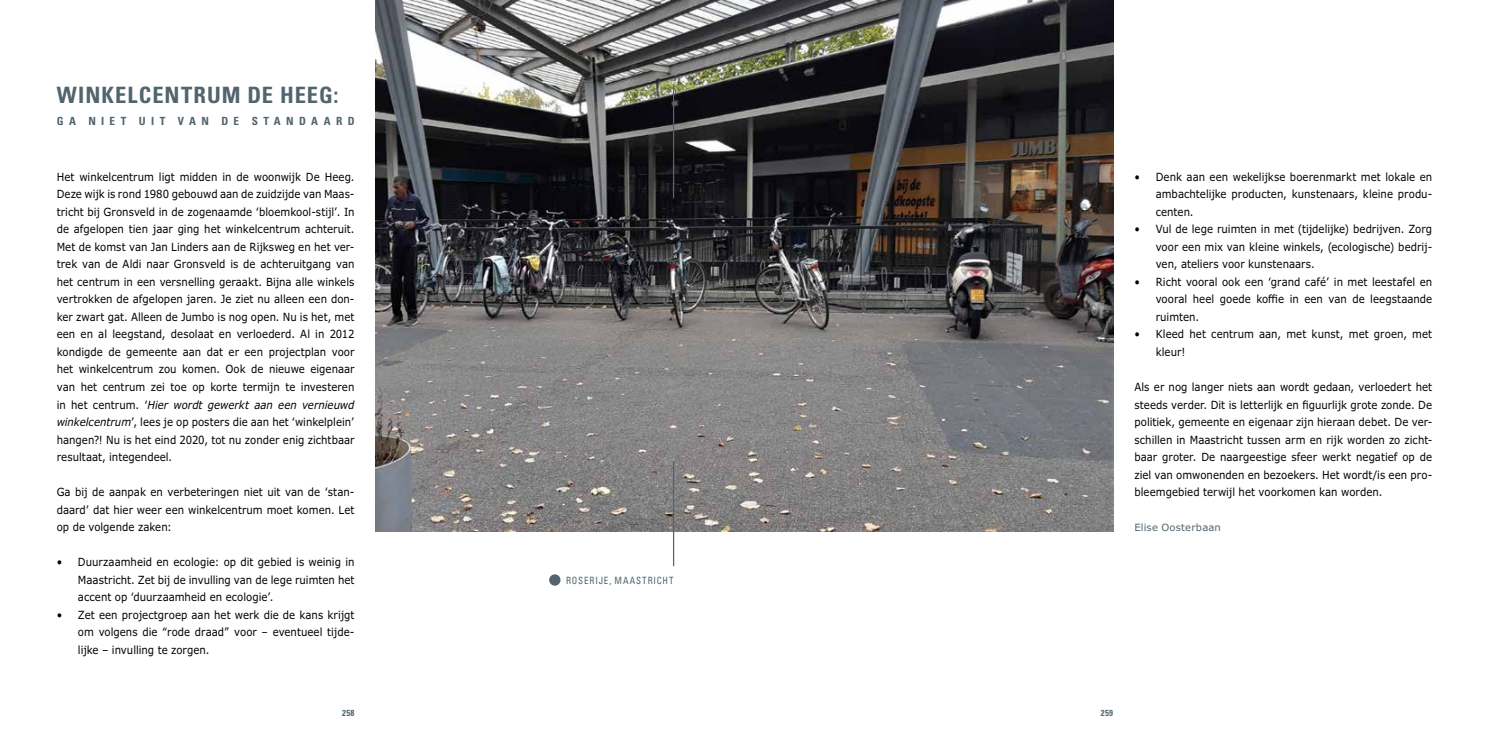
<style>
.page{position:relative;width:1489px;height:745px;background:#fff}
.page>*{position:absolute;margin:0;border:0;box-sizing:border-box;transform-origin:0 0}
.t1{font:700 condensed 22.5px "Univers";letter-spacing:.045em;color:#52646d}
.t2{font:11.25px/17.5px "Verdana Pro";color:#000;text-align:justify;scale:.9 1}
.t3{font:700 condensed 11.25px "Univers";letter-spacing:.47em;color:#52646d}
.t4{font:condensed 10px "Univers";letter-spacing:.095em;color:#52646d;scale:.9 1}
.t5{font:10px "Verdana Pro";letter-spacing:.015em;color:#52646d}
.t6{font:700 condensed 8.75px "Univers";letter-spacing:.04em;color:#52646d}
.s1{font-style:italic}
</style>
<div class="page">
<img style="left:376px;top:0;width:737px;height:530px">
<hr style="left:673px;top:460px;width:1px;height:105px;background:#52646d">
<hr style="left:673px;top:85px;width:1px;height:113px;background:#52646d">
<div style="left:549px;top:574px;width:11px;height:11px;background:#52646d;border-radius:50%"></div>
<h1 class="t1" style="left:57px;top:81px;width:283px">WINKELCENTRUM DE HEEG:</h1>
<p class="t3" style="left:57px;top:114px;width:299px">GA NIET UIT VAN DE STANDAARD</p>
<p class="t2" style="left:57px;top:168px;width:332px">Het winkelcentrum ligt midden in de woonwijk De Heeg.<br>Deze wijk is rond 1980 gebouwd aan de zuidzijde van Maas&shy;tricht bij Gronsveld in de zogenaamde ‘bloemkool-stijl’. In de afgelopen tien jaar ging het winkelcentrum achteruit.<br>Met de komst van Jan Linders aan de Rijksweg en het ver&shy;trek van de Aldi naar Gronsveld is de achteruitgang van het centrum in een versnelling geraakt. Bijna alle winkels vertrokken de afgelopen jaren. Je ziet nu alleen een don&shy;ker zwart gat. Alleen de Jumbo is nog open. Nu is het, met een en al leegstand, desolaat en verloederd. Al in 2012 kondigde de gemeente aan dat er een projectplan voor het winkelcentrum zou komen. Ook de nieuwe eigenaar van het centrum zei toe op korte termijn te investeren in het centrum. ‘<span class="s1">Hier wordt gewerkt aan een vernieuwd winkelcentrum</span>’, lees je op posters die aan het ‘winkelplein’ hangen?! Nu is het eind 2020, tot nu zonder enig zichtbaar resultaat, integendeel.</p>
<p class="t2" style="left:57px;top:483px;width:332px">Ga bij de aanpak en verbeteringen niet uit van de ‘stan&shy;daard’ dat hier weer een winkelcentrum moet komen. Let op de volgende zaken:</p>
<p class="t2" style="left:78px;top:553px;width:309px;text-indent:-21px">• Duurzaamheid en ecologie: op dit gebied is weinig in Maastricht. Zet bij de invulling van de lege ruimten het accent op ‘duurzaamheid en ecologie’.</p>
<p class="t2" style="left:78px;top:605px;width:309px;text-indent:-21px">• Zet een projectgroep aan het werk die de kans krijgt om volgens die “rode draad” voor – eventueel tijde&shy;lijke – invulling te zorgen.</p>
<p class="t4" style="left:566px;top:573px;width:121px">ROSERIJE, MAASTRICHT</p>
<p class="t2" style="left:1155px;top:168px;width:309px;text-indent:-21px">• Denk aan een wekelijkse boerenmarkt met lokale en ambachtelijke producten, kunstenaars, kleine produ&shy;centen.</p>
<p class="t2" style="left:1155px;top:220px;width:309px;text-indent:-21px">• Vul de lege ruimten in met (tijdelijke) bedrijven. Zorg voor een mix van kleine winkels, (ecologische) bedrij&shy;ven, ateliers voor kunstenaars.</p>
<p class="t2" style="left:1155px;top:273px;width:309px;text-indent:-21px">• Richt vooral ook een ‘grand café’ in met leestafel en vooral heel goede koffie in een van de leegstaande ruimten.</p>
<p class="t2" style="left:1155px;top:325px;width:309px;text-indent:-21px">• Kleed het centrum aan, met kunst, met groen, met kleur!</p>
<p class="t2" style="left:1134px;top:378px;width:332px">Als er nog langer niets aan wordt gedaan, verloedert het steeds verder. Dit is letterlijk en figuurlijk grote zonde. De politiek, gemeente en eigenaar zijn hieraan debet. De ver&shy;schillen in Maastricht tussen arm en rijk worden zo zicht&shy;baar groter. De naargeestige sfeer werkt negatief op de ziel van omwonenden en bezoekers. Het wordt/is een pro&shy;bleemgebied terwijl het voorkomen kan worden.</p>
<p class="t5" style="left:1134px;top:520px;width:88px">Elise Oosterbaan</p>
<p class="t6" style="left:342px;top:707px;width:14px">258</p>
<p class="t6" style="left:1100px;top:707px;width:14px">259</p>
</div>
